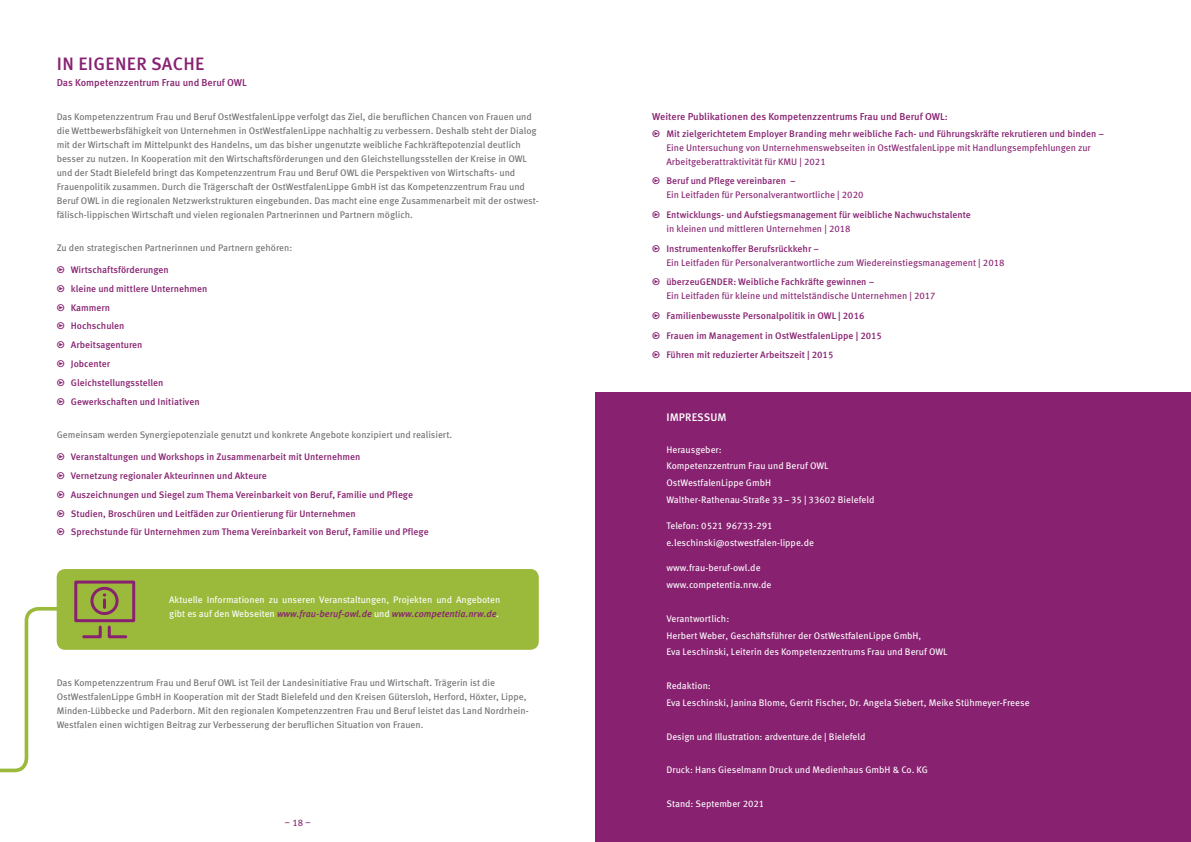
<style>
.page{position:relative;width:1191px;height:842px;background:#fff}
.page>*{position:absolute;margin:0;border:0;box-sizing:border-box;transform-origin:0 0}
.t1{font:500 18px "Meta Pro";letter-spacing:.02em;color:#872170}
.t2{font:500 11px "Meta Pro";letter-spacing:.01em;color:#fff}
.t3{font:500 10px "Meta Pro";color:#872170}
.t4{font:9.5px/14px "Meta Pro";color:#6d6e71}
.t5{font:500 9.5px/18.8px "Meta Pro";color:#872170}
.t6{font:9.5px/16.8px "Meta Pro";color:#fff}
.t7{font:9.5px/14px "Meta Pro";color:#872170}
.s1{font-weight:500;font-style:italic;color:#872170}
.s2{font-weight:500;font-style:italic}
</style>
<div class="page">
<div style="left:595px;top:392px;width:596px;height:450px;background:#872170"></div>
<div style="left:57px;top:569px;width:482px;height:81px;background:#9bba3c;border-radius:9px"></div>
<svg style="left:0;top:605px;width:63px;height:168px"></svg>
<svg style="left:74px;top:580px;width:62px;height:59px"></svg>
<h1 class="t1" style="left:57px;top:50px;width:149px">IN EIGENER SACHE</h1>
<p class="t3" style="left:57px;top:75px;width:192px">Das Kompetenzzentrum Frau und Beruf OWL</p>
<p class="t4" style="left:57px;top:109px;width:482px">Das Kompetenzzentrum Frau und Beruf OstWestfalenLippe verfolgt das Ziel, die beruflichen Chancen von Frauen und die Wettbewerbsfähigkeit von Unternehmen in OstWestfalenLippe nachhaltig zu verbessern. Deshalb steht der Dialog mit der Wirtschaft im Mittelpunkt des Handelns, um das bisher ungenutzte weibliche Fachkräftepotenzial deutlich besser zu nutzen. In Kooperation mit den Wirtschaftsförderungen und den Gleichstellungsstellen der Kreise in OWL und der Stadt Bielefeld bringt das Kompetenzzentrum Frau und Beruf OWL die Perspektiven von Wirtschafts- und Frauenpolitik zusammen. Durch die Trägerschaft der OstWestfalenLippe GmbH ist das Kompetenzzentrum Frau und Beruf OWL in die regionalen Netzwerkstrukturen eingebunden. Das macht eine enge Zusammenarbeit mit der ostwest&shy;fälisch-lippischen Wirtschaft und vielen regionalen Partnerinnen und Partnern möglich.</p>
<p class="t4" style="left:57px;top:240px;width:237px">Zu den strategischen Partnerinnen und Partnern gehören:</p>
<p class="t5" style="left:57px;top:260px;width:152px">ю Wirtschaftsförderungen<br>ю kleine und mittlere Unternehmen ю Kammern<br>ю Hochschulen<br>ю Arbeitsagenturen<br>ю Jobcenter<br>ю Gleichstellungsstellen<br>ю Gewerkschaften und Initiativen</p>
<p class="t4" style="left:57px;top:427px;width:397px">Gemeinsam werden Synergiepotenziale genutzt und konkrete Angebote konzipiert und realisiert.</p>
<p class="t5" style="left:57px;top:447px;width:373px">ю Veranstaltungen und Workshops in Zusammenarbeit mit Unternehmen<br>ю Vernetzung regionaler Akteurinnen und Akteure<br>ю Auszeichnungen und Siegel zum Thema Vereinbarkeit von Beruf, Familie und Pflege<br>ю Studien, Broschüren und Leitfäden zur Orientierung für Unternehmen<br>ю Sprechstunde für Unternehmen zum Thema Vereinbarkeit von Beruf, Familie und Pflege</p>
<p class="t6" style="left:169px;top:592px;width:333px;line-height:14px">Aktuelle Informationen zu unseren Veranstaltungen, Projekten und Angeboten gibt es auf den Webseiten <span class="s1">www.frau-beruf-owl.de</span> und <span class="s1">www.competentia.nrw.de</span><span class="s2">.</span></p>
<p class="t4" style="left:57px;top:675px;width:473px">Das Kompetenzzentrum Frau und Beruf OWL ist Teil der Landesinitiative Frau und Wirtschaft. Trägerin ist die OstWestfalenLippe GmbH in Kooperation mit der Stadt Bielefeld und den Kreisen Gütersloh, Herford, Höxter, Lippe, Minden-Lübbecke und Paderborn. Mit den regionalen Kompetenzzentren Frau und Beruf leistet das Land Nordrhein-Westfalen einen wichtigen Beitrag zur Verbesserung der beruflichen Situation von Frauen.</p>
<p class="t7" style="left:284px;top:815px;width:28px">– 18 –</p>
<p class="t3" style="left:652px;top:109px;width:297px">Weitere Publikationen des Kompetenzzentrums Frau und Beruf OWL:</p>
<p class="t5" style="left:652px;top:123px;width:453px">ю Mit zielgerichtetem Employer Branding mehr weibliche Fach- und Führungskräfte rekrutieren und binden –</p>
<p class="t7" style="left:666px;top:140px;width:426px">Eine Untersuchung von Unternehmenswebseiten in OstWestfalenLippe mit Handlungsempfehlungen zur<br>Arbeitgeberattraktivität für KMU | 2021</p>
<p class="t5" style="left:652px;top:171px;width:145px">ю Beruf und Pflege vereinbaren –</p>
<p class="t7" style="left:666px;top:187px;width:199px">Ein Leitfaden für Personalverantwortliche | 2020</p>
<p class="t5" style="left:652px;top:205px;width:320px">ю Entwicklungs- und Aufstiegsmanagement für weibliche Nachwuchstalente</p>
<p class="t7" style="left:666px;top:221px;width:186px">in kleinen und mittleren Unternehmen | 2018</p>
<p class="t5" style="left:652px;top:238px;width:168px">ю Instrumentenkoffer Berufsrückkehr –</p>
<p class="t7" style="left:666px;top:255px;width:340px">Ein Leitfaden für Personalverantwortliche zum Wiedereinstiegsmanagement | 2018</p>
<p class="t5" style="left:652px;top:272px;width:224px">ю überzeuGENDER: Weibliche Fachkräfte gewinnen –</p>
<p class="t7" style="left:666px;top:288px;width:271px">Ein Leitfaden für kleine und mittelständische Unternehmen | 2017</p>
<p class="t5" style="left:652px;top:305px;width:231px;line-height:19.7px">ю Familienbewusste Personalpolitik in OWL | 2016<br>ю Frauen im Management in OstWestfalenLippe | 2015 ю Führen mit reduzierter Arbeitszeit | 2015</p>
<p class="t2" style="left:666px;top:409px;width:62px">IMPRESSUM</p>
<p class="t6" style="left:666px;top:440px;width:210px">Herausgeber:<br>Kompetenzzentrum Frau und Beruf OWL<br>OstWestfalenLippe GmbH<br>Walther-Rathenau-Straße 33–35 | 33602 Bielefeld</p>
<p class="t6" style="left:666px;top:516px;width:149px">Telefon: 0521 96733-291 e.leschinski@ostwestfalen-lippe.de</p>
<p class="t6" style="left:666px;top:559px;width:106px">www.frau-beruf-owl.de www.competentia.nrw.de</p>
<p class="t6" style="left:666px;top:609px;width:283px">Verantwortlich:<br>Herbert Weber, Geschäftsführer der OstWestfalenLippe GmbH,<br>Eva Leschinski, Leiterin des Kompetenzzentrums Frau und Beruf OWL</p>
<p class="t6" style="left:666px;top:677px;width:365px">Redaktion:<br>Eva Leschinski, Janina Blome, Gerrit Fischer, Dr. Angela Siebert, Meike Stühmeyer-Freese</p>
<p class="t6" style="left:666px;top:727px;width:201px">Design und Illustration: ardventure.de | Bielefeld</p>
<p class="t6" style="left:666px;top:761px;width:263px">Druck: Hans Gieselmann Druck und Medienhaus GmbH &amp; Co. KG</p>
<p class="t6" style="left:666px;top:795px;width:99px">Stand: September 2021</p>
</div>
